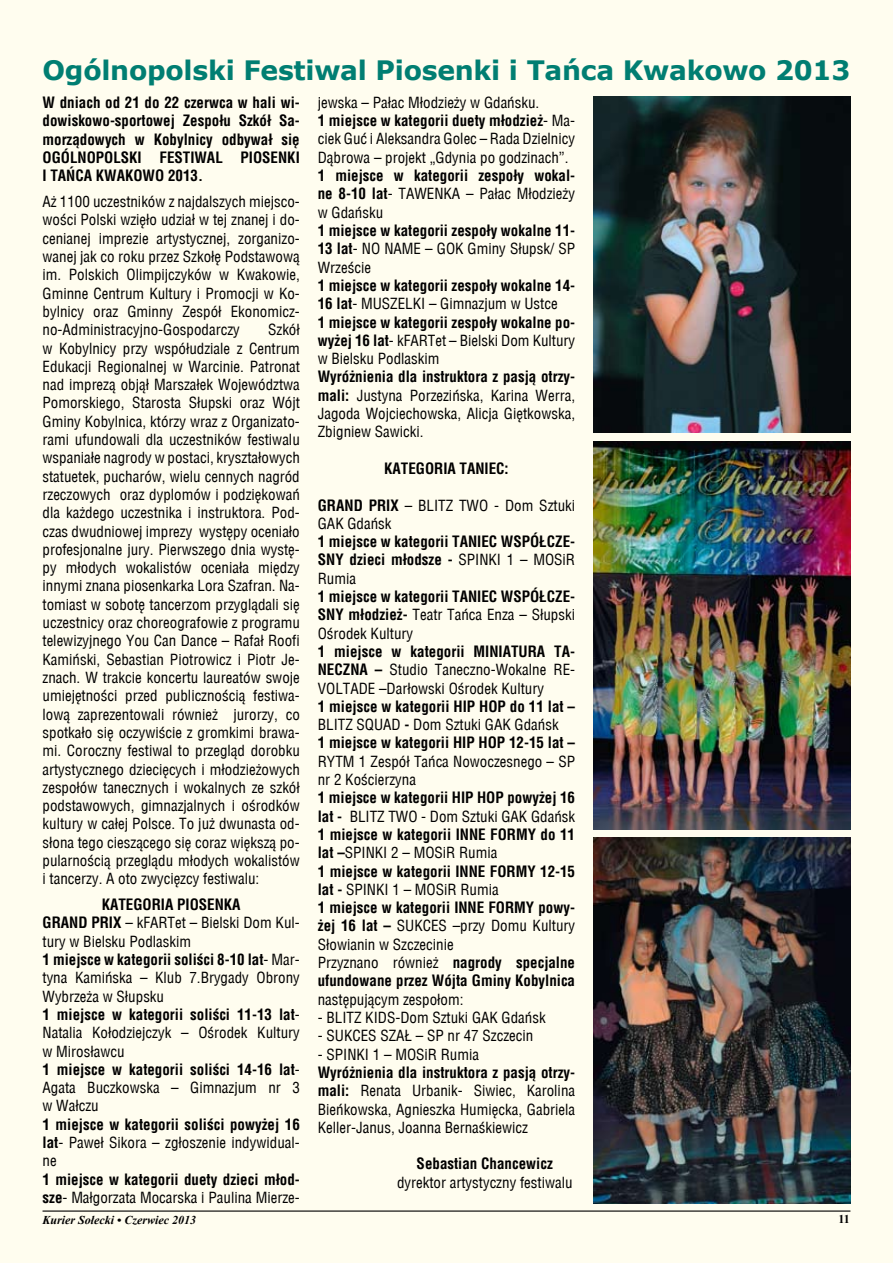
<style>
.page{position:relative;width:893px;height:1263px;background:#fffdef}
.page>*{position:absolute;margin:0;border:0;box-sizing:border-box;transform-origin:0 0}
.t1{font:700 26.7px "Verdana";letter-spacing:-.01em;color:#007e72}
.t2{font:15px/18.3px "Switzerland Condensed";color:#000;text-align:justify}
.t3{font:700 15px/18.3px "Switzerland Condensed";color:#000;text-align:justify}
.t4{font:italic 700 12px "Times New Roman";color:#000}
.t5{font:700 12px "Times New Roman";color:#000}
.s1{font-weight:700}
.s2{font-weight:400}
</style>
<div class="page">
<img style="left:593px;top:96px;width:257px;height:337px">
<img style="left:593px;top:441px;width:257px;height:389px">
<img style="left:593px;top:837px;width:257px;height:366px">
<hr style="left:43px;top:1210px;width:807px;height:1px;background:#000">
<h1 class="t1" style="left:43px;top:53px;width:809px">Ogólnopolski Festiwal Piosenki i Tańca Kwakowo 2013</h1>
<p class="t3" style="left:43px;top:93px;width:259px">W dniach od 21 do 22 czerwca w hali wi&shy;dowiskowo-sportowej Zespołu Szkół Sa&shy;morządowych w Kobylnicy odbywał się OGÓLNOPOLSKI FESTIWAL PIOSENKI I TAŃCA KWAKOWO 2013.</p>
<p class="t2" style="left:43px;top:193px;width:259px">Aż 1100 uczestników z najdalszych miejsco&shy;wości Polski wzięło udział w tej znanej i do&shy;cenianej imprezie artystycznej, zorganizo&shy;wanej jak co roku przez Szkołę Podstawową im. Polskich Olimpijczyków w Kwakowie, Gminne Centrum Kultury i Promocji w Ko&shy;bylnicy oraz Gminny Zespół Ekonomicz&shy;no-Administracyjno-Gospodarczy</p>
<p class="t2" style="left:318px;top:93px;width:259px;text-align:left">jewska – Pałac Młodzieży w Gdańsku.<br><span class="s1">1 miejsce w kategorii duety młodzież</span>- Ma&shy;ciek Guć i Aleksandra Golec – Rada Dzielnicy Dąbrowa – projekt „Gdynia po godzinach”.</p>
<p class="t3" style="left:318px;top:166px;width:259px">1 miejsce w kategorii zespoły wokal&shy;ne 8-10 lat<span class="s2">- TAWENKA – Pałac Młodzieży w Gdańsku</span></p>
<p class="t3" style="left:318px;top:221px;width:259px">1 miejsce w kategorii zespoły wokalne 11- 13 lat<span class="s2">- NO NAME – GOK Gminy Słupsk/ SP Wrzeście</span></p>
<p class="t3" style="left:318px;top:276px;width:259px;text-align:left">1 miejsce w kategorii zespoły wokalne 14- 16 lat<span class="s2">- MUSZELKI – Gimnazjum w Ustce<br></span>1 miejsce w kategorii zespoły wokalne po&shy;wyżej 16 lat<span class="s2">- kFARTet – Bielski Dom Kultury w Bielsku Podlaskim</span></p>
<p class="t2" style="left:318px;top:368px;width:259px"><span class="s1">Wyróżnienia dla instruktora z pasją otrzy&shy;mali:</span> Justyna Porzezińska, Karina Werra, Jagoda Wojciechowska, Alicja Giętkowska, Zbigniew Sawicki.</p>
<p class="t3" style="left:384px;top:459px;width:126px">KATEGORIA TANIEC:</p>
<p class="t2" style="left:318px;top:496px;width:259px"><span class="s1">GRAND PRIX</span> – BLITZ TWO - Dom Sztuki<br>GAK Gdańsk</p>
<p class="t3" style="left:318px;top:532px;width:259px">1 miejsce w kategorii TANIEC WSPÓŁCZE-SNY dzieci młodsze - <span class="s2">SPINKI 1 – MOSiR Rumia</span></p>
<p class="t3" style="left:318px;top:587px;width:259px">1 miejsce w kategorii TANIEC WSPÓŁCZE-SNY młodzież- <span class="s2">Teatr Tańca Enza – Słupski Ośrodek Kultury</span></p>
<p class="t2" style="left:318px;top:642px;width:259px"><span class="s1">1 miejsce w kategorii MINIATURA TA-NECZNA –</span> Studio Taneczno-Wokalne RE-VOLTADE –Darłowski Ośrodek Kultury</p>
<p class="t3" style="left:318px;top:697px;width:259px;text-align:left">1 miejsce w kategorii HIP HOP do 11 lat –<br><span class="s2">BLITZ SQUAD</span> - <span class="s2">Dom Sztuki GAK Gdańsk<br></span>1 miejsce w kategorii HIP HOP 12-15 lat –</p>
<p class="t2" style="left:318px;top:752px;width:259px">RYTM 1 Zespół Tańca Nowoczesnego – SP nr 2 Kościerzyna</p>
<p class="t3" style="left:318px;top:789px;width:259px;text-align:left">1 miejsce w kategorii HIP HOP powyżej 16 lat - <span class="s2">BLITZ TWO - Dom Sztuki GAK Gdańsk </span>1 miejsce w kategorii INNE FORMY do 11 lat –<span class="s2">SPINKI 2 – MOSiR Rumia<br></span>1 miejsce w kategorii INNE FORMY 12-15 lat - <span class="s2">SPINKI 1 – MOSiR Rumia<br></span>1 miejsce w kategorii INNE FORMY powy&shy;żej 16 lat – <span class="s2">SUKCES –przy Domu Kultury Słowianin w Szczecinie<br>Przyznano również</span> nagrody specjalne ufundowane przez Wójta Gminy Kobylnica</p>
<p class="t2" style="left:318px;top:990px;width:147px">następującym zespołom:</p>
<p class="t2" style="left:318px;top:1008px;width:229px">- BLITZ KIDS-Dom Sztuki GAK Gdańsk</p>
<p class="t2" style="left:318px;top:1027px;width:217px">- SUKCES SZAŁ – SP nr 47 Szczecin</p>
<p class="t2" style="left:318px;top:1045px;width:163px">- SPINKI 1 – MOSiR Rumia</p>
<p class="t2" style="left:318px;top:1063px;width:259px"><span class="s1">Wyróżnienia dla instruktora z pasją otrzy&shy;mali:</span> Renata Urbanik- Siwiec, Karolina Bieńkowska, Agnieszka Humięcka, Gabriela Keller-Janus, Joanna Bernaśkiewicz</p>
<p class="t3" style="left:417px;top:1155px;width:138px">Sebastian Chancewicz</p>
<p class="t2" style="left:397px;top:1173px;width:177px">dyrektor artystyczny festiwalu</p>
<p class="t2" style="left:43px;top:321px;width:259px;text-indent:226px">Szkół w Kobylnicy przy współudziale z Centrum Edukacji Regionalnej w Warcinie. Patronat nad imprezą objął Marszałek Województwa Pomorskiego, Starosta Słupski oraz Wójt Gminy Kobylnica, którzy wraz z Organizato&shy;rami ufundowali dla uczestników festiwalu wspaniałe nagrody w postaci, kryształowych statuetek, pucharów, wielu cennych nagród rzeczowych oraz dyplomów i podziękowań dla każdego uczestnika i instruktora. Pod&shy;czas dwudniowej imprezy występy oceniało profesjonalne jury. Pierwszego dnia wystę&shy;py młodych wokalistów oceniała między innymi znana piosenkarka Lora Szafran. Na&shy;tomiast w sobotę tancerzom przyglądali się uczestnicy oraz choreografowie z programu telewizyjnego You Can Dance – Rafał Roofi Kamiński, Sebastian Piotrowicz i Piotr Je&shy;znach. W trakcie koncertu laureatów swoje umiejętności przed publicznością festiwa&shy;lową zaprezentowali również jurorzy, co spotkało się oczywiście z gromkimi brawa&shy;mi. Coroczny festiwal to przegląd dorobku artystycznego dziecięcych i młodzieżowych zespołów tanecznych i wokalnych ze szkół podstawowych, gimnazjalnych i ośrodków kultury w całej Polsce. To już dwunasta od&shy;słona tego cieszącego się coraz większą po&shy;pularnością przeglądu młodych wokalistów i tancerzy. A oto zwycięzcy festiwalu:</p>
<p class="t2" style="left:43px;top:895px;width:259px;text-align:left;text-indent:59px"><span class="s1">KATEGORIA PIOSENKA<br>GRAND PRIX</span> – kFARTet – Bielski Dom Kul&shy;tury w Bielsku Podlaskim<br><span class="s1">1 miejsce w kategorii soliści 8-10 lat</span>- Mar&shy;tyna Kamińska – Klub 7.Brygady Obrony<br>Wybrzeża w Słupsku<br><span class="s1">1 miejsce w kategorii soliści 11-13 lat</span>-<br>Natalia Kołodziejczyk – Ośrodek Kultury w Mirosławcu<br><span class="s1">1 miejsce w kategorii soliści 14-16 lat</span>-<br>Agata Buczkowska – Gimnazjum nr 3 w Wałczu</p>
<p class="t3" style="left:43px;top:1115px;width:259px">1 miejsce w kategorii soliści powyżej 16 lat<span class="s2">- Paweł Sikora – zgłoszenie indywidual&shy;ne</span></p>
<p class="t3" style="left:43px;top:1170px;width:259px">1 miejsce w kategorii duety dzieci młod&shy;sze<span class="s2">- Małgorzata Mocarska i Paulina Mierze-</span></p>
<p class="t4" style="left:43px;top:1212px;width:155px">Kurier Sołecki • Czerwiec 2013</p>
<p class="t5" style="left:838px;top:1211px;width:13px">11</p>
</div>
